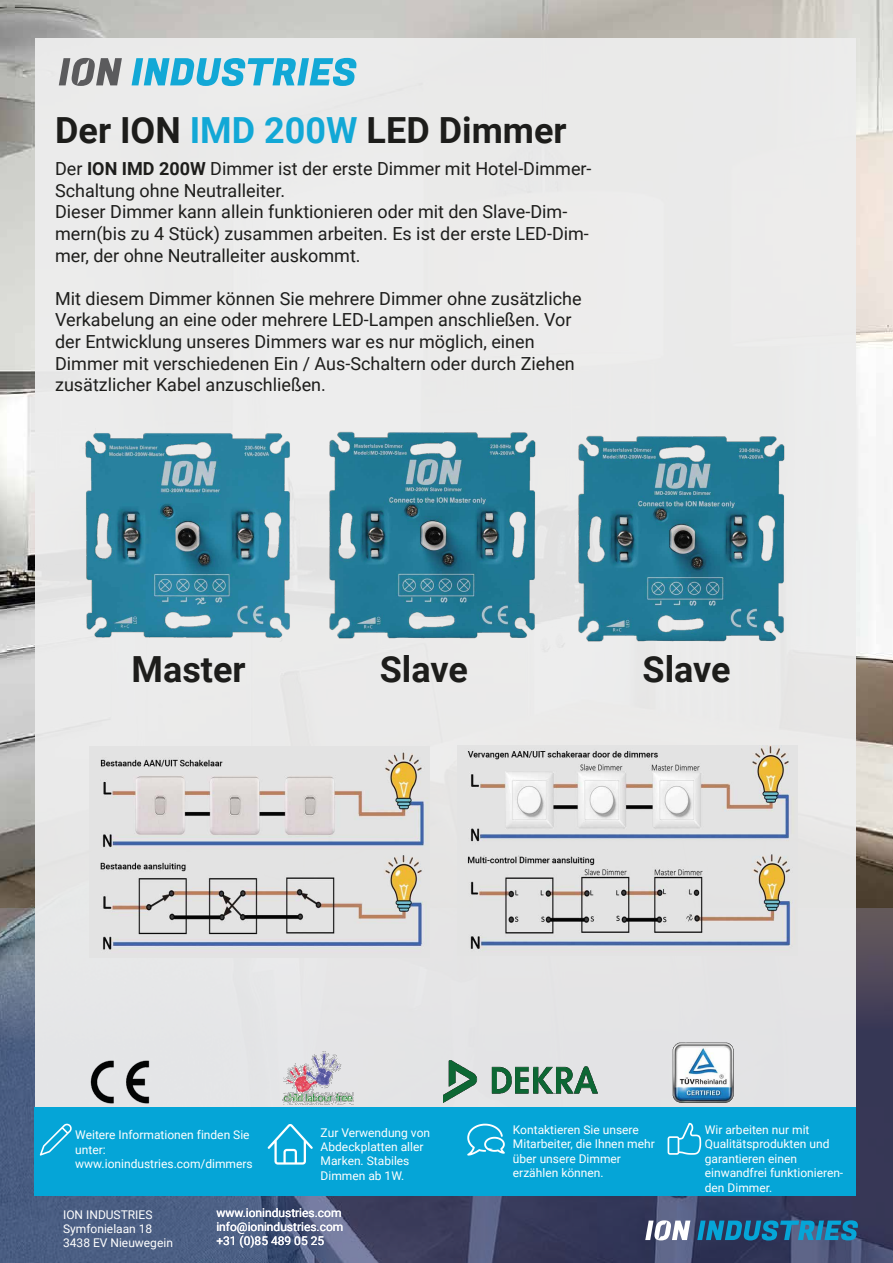
<style>
.page{position:relative;width:893px;height:1263px;background:#fff}
.page>*{position:absolute;margin:0;border:0;box-sizing:border-box;transform-origin:0 0}
.t1{font:700 36px "Roboto";color:#1d1d1b}
.t2{font:18px/21.6px "Roboto";color:#1d1d1b}
.t3{font:12px/14.4px "Roboto";color:#fff}
.s1{color:#12a8d6}
.s2{font-weight:700}
</style>
<div class="page">
<img style="left:0;top:0;width:893px;height:908px">
<svg style="left:0;top:908px;width:893px;height:355px;background:#465070"></svg>
<svg style="left:697px;top:1220px;width:161px;height:20px;background:#1b78a3"></svg>
<svg style="left:645px;top:1220px;width:45px;height:20px"></svg>
<div style="left:35px;top:38px;width:820px;height:1132px;background:#ededed"></div>
<svg style="left:132px;top:58px;width:224px;height:28px"></svg>
<svg style="left:59px;top:58px;width:63px;height:28px"></svg>
<div style="left:34px;top:1107px;width:821px;height:88px;background:#05a5d7"></div>
<svg style="left:40px;top:1124px;width:32px;height:31px"></svg>
<svg style="left:268px;top:1124px;width:45px;height:40px"></svg>
<svg style="left:467px;top:1124px;width:38px;height:31px"></svg>
<svg style="left:668px;top:1123px;width:33px;height:32px"></svg>
<img style="left:90px;top:1060px;width:60px;height:44px">
<img style="left:282px;top:1051px;width:72px;height:53px">
<img style="left:672px;top:1042px;width:64px;height:62px">
<img style="left:444px;top:1060px;width:154px;height:42px">
<img style="left:89px;top:749px;width:341px;height:205px">
<img style="left:457px;top:745px;width:341px;height:208px">
<img style="left:83px;top:433px;width:211px;height:208px">
<img style="left:326px;top:431px;width:212px;height:208px">
<img style="left:576px;top:435px;width:209px;height:207px">
<h1 class="t1" style="left:55px;top:105px;width:513px">Der ION <span class="s1">IMD 200W</span> LED Dimmer</h1>
<p class="t2" style="left:55px;top:157px;width:538px">Der <span class="s2">ION IMD 200W</span> Dimmer ist der erste Dimmer mit Hotel-Dimmer-Schaltung ohne Neutralleiter.<br>Dieser Dimmer kann allein funktionieren oder mit den Slave-Dim&shy;mern(bis zu 4 Stück) zusammen arbeiten. Es ist der erste LED-Dim&shy;mer, der ohne Neutralleiter auskommt.</p>
<p class="t2" style="left:55px;top:287px;width:528px">Mit diesem Dimmer können Sie mehrere Dimmer ohne zusätzliche Verkabelung an eine oder mehrere LED-Lampen anschließen. Vor der Entwicklung unseres Dimmers war es nur möglich, einen Dimmer mit verschiedenen Ein / Aus-Schaltern oder durch Ziehen zusätzlicher Kabel anzuschließen.</p>
<h1 class="t1" style="left:132px;top:644px;width:116px">Master</h1>
<h1 class="t1" style="left:380px;top:644px;width:90px">Slave</h1>
<h1 class="t1" style="left:642px;top:644px;width:90px">Slave</h1>
<p class="t3" style="left:75px;top:1127px;width:179px">Weitere Informationen finden Sie unter: www.ionindustries.com/dimmers</p>
<p class="t3" style="left:321px;top:1125px;width:111px">Zur Verwendung von<br>Abdeckplatten aller<br>Marken. Stabiles<br>Dimmen ab 1W.</p>
<p class="t3" style="left:513px;top:1122px;width:143px">Kontaktieren Sie unsere<br>Mitarbeiter, die Ihnen mehr über unsere Dimmer erzählen können.</p>
<p class="t3" style="left:705px;top:1122px;width:140px">Wir arbeiten nur mit<br>Qualitätsprodukten und garantieren einen einwandfrei funktionieren&shy;den Dimmer.</p>
<p class="t3" style="left:63px;top:1206px;width:111px">ION INDUSTRIES<br>Symfonielaan 18<br>3438 EV Nieuwegein</p>
<p class="t3" style="left:216px;top:1205px;width:129px">www.ionindustries.com info@ionindustries.com +31 (0)85 489 05 25</p>
</div>
